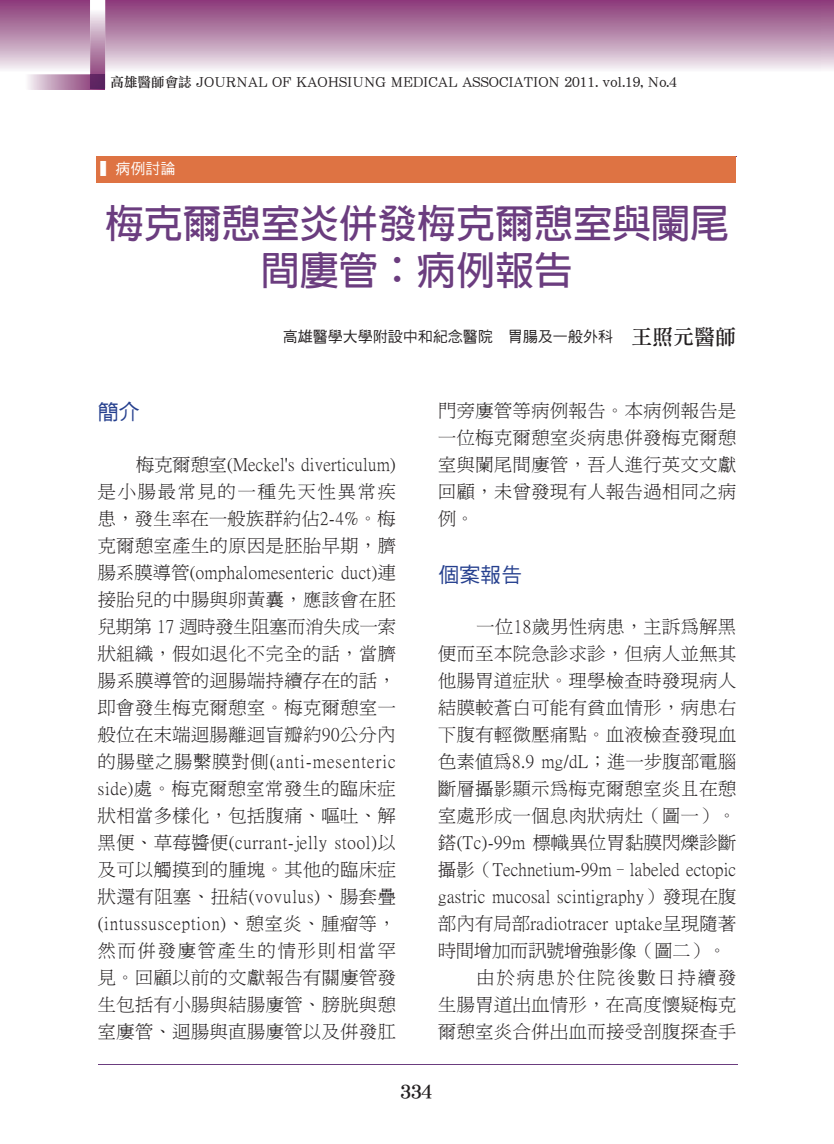
<style>
.page{position:relative;width:834px;height:1144px;background:#fff}
.page>*{position:absolute;margin:0;border:0;box-sizing:border-box;transform-origin:0 0}
.t1{font:700 39px/46.8px "Adobe Fan Heiti Std";color:#6b3d7f;text-align:center}
.t2{font:21px "DF Hei W5 WIN BF";color:#253f8e}
.t3{font:18px/27px "P Ming Li U";letter-spacing:.035em;color:#231f20;text-align:justify}
.t4{font:18px "P Ming Li U";letter-spacing:.01em;color:#231f20}
.t5{font:18px "P Ming Li U";color:#231f20}
.t6{font:18px "P Ming Li U";letter-spacing:.115em;color:#231f20}
.t7{font:18px "DF Li Song W7 WINP BF";color:#231f20}
.t8{font:15px "DF Hei W5 WIN BF";color:#231f20}
.t9{font:15px "DF Hei W5 WIN BF";color:#fff}
.t10{font:13.5px "DF Li Song W5 WINP BF";color:#231f20}
.s1{font-family:"DF Li Song W5 WIN BF";font-size:21px}
</style>
<div class="page">
<svg style="left:0;top:0;width:821px;height:89px"></svg>
<hr style="left:98px;top:1064px;width:639px;height:1px;background:#6b3d7f">
<hr style="left:97px;top:156px;width:639px;height:1px;background:#6b3d7f">
<svg style="left:90px;top:0;width:15px;height:74px"></svg>
<svg style="left:28px;top:89px;width:77px;height:1px"></svg>
<img style="left:9px;top:74px;width:81px;height:15px">
<img style="left:90px;top:74px;width:15px;height:15px">
<svg style="left:821px;top:0;width:12px;height:69px"></svg>
<div style="left:96px;top:156px;width:639px;height:27px;background:#de7343"></div>
<p class="t10" style="left:111px;top:75px;width:567px">高雄醫師會誌 JOURNAL OF KAOHSIUNG MEDICAL ASSOCIATION 2011. vol.19, No.4</p>
<p class="t9" style="left:100px;top:161px;width:76px">▍病例討論</p>
<h1 class="t1" style="left:105px;top:202px;width:625px">梅克爾憩室炎併發梅克爾憩室與闌尾間廔管：病例報告</h1>
<p class="t8" style="left:283px;top:329px;width:454px">高雄醫學大學附設中和紀念醫院 胃腸及一般外科 <span class="s1">王照元醫師</span></p>
<p class="t2" style="left:98px;top:401px;width:43px">簡介</p>
<p class="t3" style="left:98px;top:451px;width:299px;text-indent:38px">梅克爾憩室(Meckel's diverticulum)是小腸最常見的一種先天性異常疾患，發生率在一般族群約佔2-4%。梅克爾憩室產生的原因是胚胎早期，臍腸系膜導管(omphalomesenteric duct)連接胎兒的中腸與卵黃囊，應該會在胚兒期第 17 週時發生阻塞而消失成一索狀組織，假如退化不完全的話，當臍腸系膜導管的迴腸端持續存在的話，即會發生梅克爾憩室。梅克爾憩室一般位在末端迴腸離迴盲瓣約90公分內的腸壁之腸繫膜對側(anti-mesenteric side)處。梅克爾憩室常發生的臨床症狀相當多樣化，包括腹痛、嘔吐、解黑便、草莓醬便(currant-jelly stool)以及可以觸摸到的腫塊。其他的臨床症狀還有阻塞、扭結(vovulus)、腸套疊(intussusception)、憩室炎、腫瘤等，然而併發廔管產生的情形則相當罕見。回顧以前的文獻報告有關廔管發生包括有小腸與結腸廔管、膀胱與憩室廔管、迴腸與直腸廔管以及併發肛</p>
<p class="t3" style="left:438px;top:397px;width:299px">門旁廔管等病例報告。本病例報告是一位梅克爾憩室炎病患併發梅克爾憩室與闌尾間廔管，吾人進行英文文獻回顧，未曾發現有人報告過相同之病例。</p>
<p class="t2" style="left:438px;top:564px;width:85px">個案報告</p>
<p class="t3" style="left:476px;top:613px;width:261px">一位18歲男性病患，主訴為解黑</p>
<p class="t3" style="left:438px;top:640px;width:299px">便而至本院急診求診，但病人並無其</p>
<p class="t3" style="left:438px;top:667px;width:299px">他腸胃道症狀。理學檢查時發現病人</p>
<p class="t3" style="left:438px;top:694px;width:299px">結膜較蒼白可能有貧血情形，病患右</p>
<p class="t3" style="left:438px;top:721px;width:299px">下腹有輕微壓痛點。血液檢查發現血</p>
<p class="t3" style="left:438px;top:748px;width:299px">色素值為8.9 mg/dL；進一步腹部電腦</p>
<p class="t3" style="left:438px;top:775px;width:299px">斷層攝影顯示為梅克爾憩室炎且在憩</p>
<p class="t3" style="left:438px;top:802px;width:299px">室處形成一個息肉狀病灶（圖一）。</p>
<p class="t3" style="left:438px;top:829px;width:299px">鎝(Tc)-99m 標幟異位胃黏膜閃爍診斷</p>
<p class="t4" style="left:438px;top:861px;width:299px">攝影（Technetium-99m–labeled ectopic</p>
<p class="t3" style="left:438px;top:883px;width:299px">gastric mucosal scintigraphy）發現在腹</p>
<p class="t3" style="left:438px;top:910px;width:299px">部內有局部radiotracer uptake呈現隨著</p>
<p class="t5" style="left:438px;top:942px;width:289px">時間增加而訊號增強影像（圖二）。</p>
<p class="t6" style="left:476px;top:969px;width:261px">由於病患於住院後數日持續發</p>
<p class="t3" style="left:438px;top:991px;width:299px">生腸胃道出血情形，在高度懷疑梅克</p>
<p class="t3" style="left:438px;top:1018px;width:299px">爾憩室炎合併出血而接受剖腹探查手</p>
<p class="t7" style="left:400px;top:1083px;width:33px">334</p>
</div>
